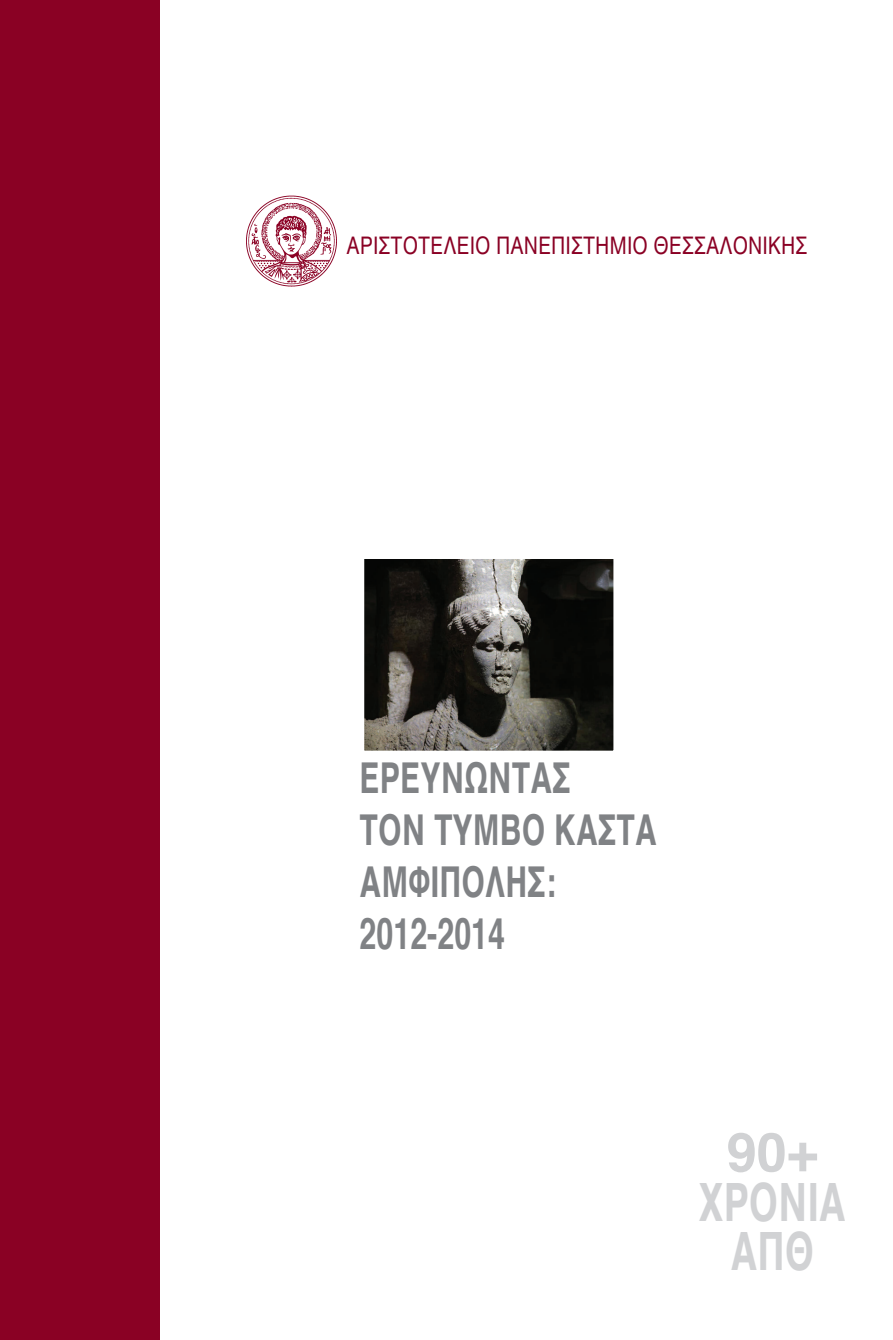
<style>
.page{position:relative;width:893px;height:1340px;background:#fff}
.page>*{position:absolute;margin:0;border:0;box-sizing:border-box;transform-origin:0 0}
.t1{font:700 54px/49.5px "Helvetica";color:#d1d2d4;text-align:center}
.t2{font:700 43.43px/52.2px "Helvetica";color:#808285;scale:.7 1}
.t3{font:24.75px "Helvetica";color:#8a0124;scale:.8 1}
</style>
<div class="page">
<img style="left:246px;top:195px;width:91px;height:92px">
<div style="left:0;top:0;width:159px;height:1339px;background:#8a0124"></div>
<img style="left:365px;top:559px;width:248px;height:191px">
<div style="left:360px;top:554px;width:258px;height:201px;border:4px solid #fff"></div>
<p class="t3" style="left:347px;top:235px;width:578px">ΑΡΙΣΤΟΤΕΛΕΙΟ ΠΑΝΕΠΙΣΤΗΜΙΟ ΘΕΣΣΑΛΟΝΙΚΗΣ</p>
<p class="t2" style="left:360px;top:755px;width:427px">ΕΡΕΥΝΩΝΤΑΣ<br>ΤΟΝ ΤΥΜΒΟ ΚΑΣΤΑ<br>ΑΜΦΙΠΟΛΗΣ:<br>2012-2014</p>
<p class="t1" style="left:698px;top:1131px;width:149px">90+<br>ΧΡΟΝΙΑ<br>ΑΠΘ</p>
</div>
